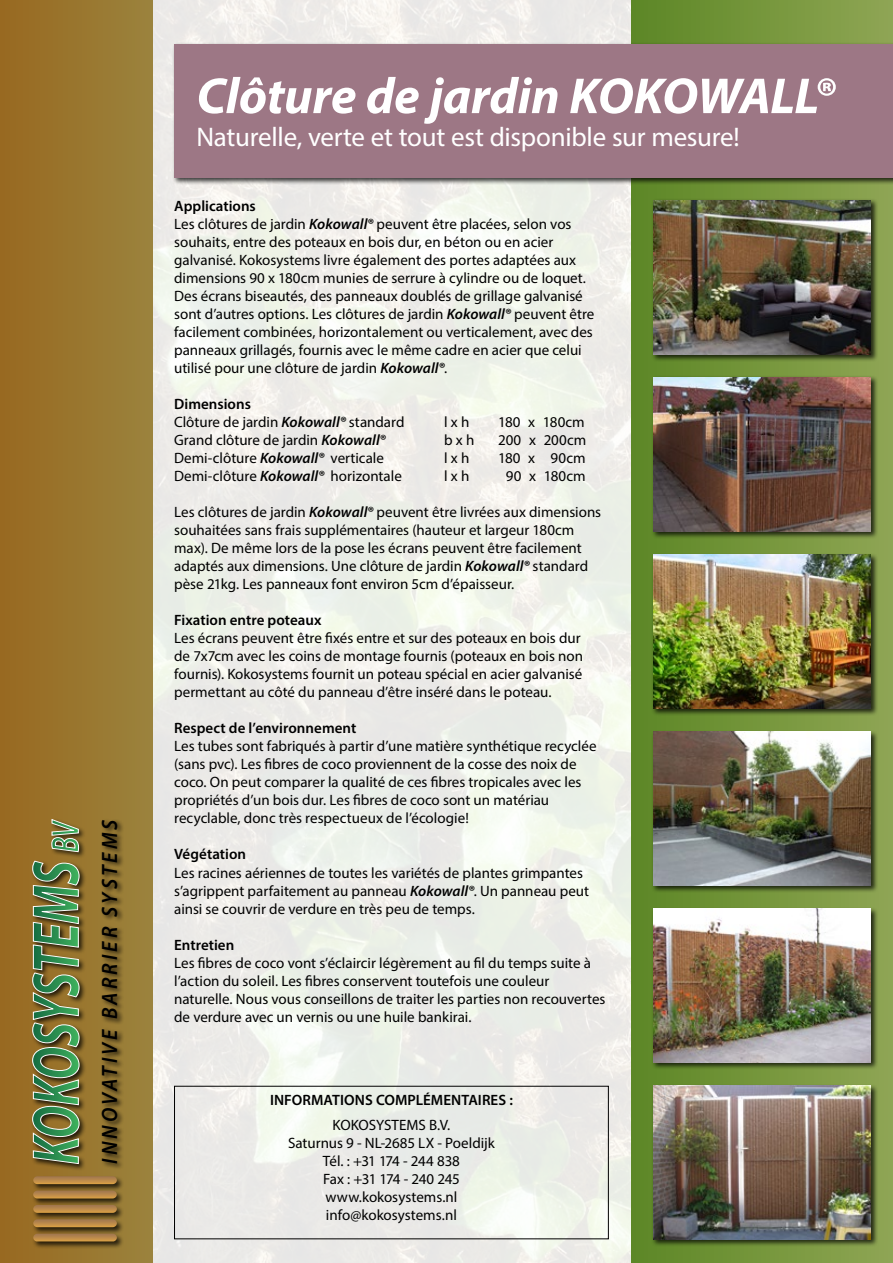
<style>
.page{position:relative;width:893px;height:1263px;background:#fff}
.page>*{position:absolute;margin:0;border:0;box-sizing:border-box;transform-origin:0 0}
.t1{font:italic 700 51px "Myriad Pro";letter-spacing:-.01em;color:#fff}
.t2{font:27px "Myriad Pro";letter-spacing:-.01em;color:#fff}
.t3{font:italic 600 22.2px "Myriad Pro";letter-spacing:.15em;color:#000;scale:.93 1}
.t4{font:15px/18px "Myriad Pro";color:#000}
.t5{font:600 15px "Myriad Pro";letter-spacing:.005em;color:#000}
.s1{font-weight:600}
.s2{font-weight:600;font-style:italic}
</style>
<div class="page">
<img style="left:153px;top:0;width:479px;height:1263px">
<div style="left:0;top:0;width:153px;height:1263px;background:linear-gradient(to right,#986920,#9b833d)"></div>
<div style="left:632px;top:0;width:261px;height:1263px;background:linear-gradient(to right,#5c8725,#8fa654)"></div>
<div style="left:31px;top:818px;width:93px;height:431px;background:#000;opacity:.75"></div>
<svg style="left:32px;top:819px;width:48px;height:345px;background:#6c824d"></svg>
<svg style="left:33px;top:1176px;width:84px;height:8px"></svg>
<svg style="left:33px;top:1234px;width:84px;height:7px"></svg>
<svg style="left:33px;top:1219px;width:84px;height:8px"></svg>
<svg style="left:33px;top:1205px;width:84px;height:8px"></svg>
<svg style="left:33px;top:1191px;width:84px;height:7px"></svg>
<div style="left:172px;top:42px;width:721px;height:143px;background:#000;opacity:.75"></div>
<div style="left:174px;top:44px;width:719px;height:133px;background:#9d7785"></div>
<div style="left:651px;top:198px;width:227px;height:164px;background:#000;opacity:.75"></div>
<img style="left:653px;top:200px;width:218px;height:154px">
<div style="left:651px;top:376px;width:227px;height:163px;background:#000;opacity:.75"></div>
<img style="left:653px;top:377px;width:218px;height:154px">
<div style="left:651px;top:553px;width:227px;height:163px;background:#000;opacity:.75"></div>
<img style="left:653px;top:554px;width:218px;height:154px">
<div style="left:651px;top:730px;width:227px;height:163px;background:#000;opacity:.75"></div>
<img style="left:653px;top:731px;width:218px;height:155px">
<div style="left:651px;top:907px;width:227px;height:162px;background:#000;opacity:.75"></div>
<img style="left:653px;top:909px;width:218px;height:153px">
<div style="left:651px;top:1084px;width:227px;height:163px;background:#000;opacity:.75"></div>
<img style="left:653px;top:1086px;width:218px;height:153px">
<h3 class="t3" style="left:96px;top:1163px;width:371px;rotate:-90deg">INNOVATIVE BARRIER SYSTEMS</h3>
<h1 class="t1" style="left:196px;top:63px;width:639px">Clôture de jardin KOKOWALL®</h1>
<h2 class="t2" style="left:196px;top:120px;width:545px">Naturelle, verte et tout est disponible sur mesure!</h2>
<p class="t4" style="left:174px;top:197px;width:422px"><span class="s1">Applications<br></span>Les clôtures de jardin <span class="s2">Kokowall®</span> peuvent être placées, selon vos souhaits, entre des poteaux en bois dur, en béton ou en acier galvanisé. Kokosystems livre également des portes adaptées aux dimensions 90 x 180cm munies de serrure à cylindre ou de loquet.<br>Des écrans biseautés, des panneaux doublés de grillage galvanisé sont d’autres options. Les clôtures de jardin <span class="s2">Kokowall®</span> peuvent être facilement combinées, horizontalement ou verticalement, avec des panneaux grillagés, fournis avec le même cadre en acier que celui utilisé pour une clôture de jardin <span class="s2">Kokowall®</span>.</p>
<p class="t4" style="left:174px;top:395px;width:232px"><span class="s1">Dimensions<br></span>Clôture de jardin <span class="s2">Kokowall®</span> standard</p>
<p class="t4" style="left:444px;top:413px;width:27px">l x h</p>
<p class="t4" style="left:498px;top:413px;width:88px">180 x 180cm</p>
<p class="t4" style="left:174px;top:431px;width:213px">Grand clôture de jardin <span class="s2">Kokowall®</span></p>
<p class="t4" style="left:444px;top:431px;width:32px">b x h</p>
<p class="t4" style="left:498px;top:431px;width:90px">200 x 200cm</p>
<p class="t4" style="left:174px;top:449px;width:211px">Demi-clôture <span class="s2">Kokowall®</span> verticale</p>
<p class="t4" style="left:444px;top:449px;width:27px">l x h</p>
<p class="t4" style="left:498px;top:449px;width:89px">180 x 90cm</p>
<p class="t4" style="left:174px;top:467px;width:229px">Demi-clôture <span class="s2">Kokowall®</span> horizontale</p>
<p class="t4" style="left:444px;top:467px;width:27px">l x h</p>
<p class="t4" style="left:506px;top:467px;width:81px">90 x 180cm</p>
<p class="t4" style="left:174px;top:503px;width:429px">Les clôtures de jardin <span class="s2">Kokowall®</span> peuvent être livrées aux dimensions souhaitées sans frais supplémentaires (hauteur et largeur 180cm max). De même lors de la pose les écrans peuvent être facilement adaptés aux dimensions. Une clôture de jardin <span class="s2">Kokowall®</span> standard pèse 21kg. Les panneaux font environ 5cm d’épaisseur.</p>
<p class="t5" style="left:174px;top:611px;width:149px">Fixation entre poteaux</p>
<p class="t4" style="left:174px;top:629px;width:410px">Les écrans peuvent être fixés entre et sur des poteaux en bois dur de 7x7cm avec les coins de montage fournis (poteaux en bois non fournis). Kokosystems fournit un poteau spécial en acier galvanisé permettant au côté du panneau d’être inséré dans le poteau.</p>
<p class="t5" style="left:174px;top:719px;width:184px">Respect de l’environnement</p>
<p class="t4" style="left:174px;top:737px;width:424px">Les tubes sont fabriqués à partir d’une matière synthétique recyclée (sans pvc). Les fibres de coco proviennent de la cosse des noix de coco. On peut comparer la qualité de ces fibres tropicales avec les propriétés d’un bois dur. Les fibres de coco sont un matériau recyclable, donc très respectueux de l’écologie!</p>
<p class="t5" style="left:174px;top:845px;width:74px">Végétation</p>
<p class="t4" style="left:174px;top:863px;width:417px">Les racines aériennes de toutes les variétés de plantes grimpantes s’agrippent parfaitement au panneau <span class="s2">Kokowall®</span>. Un panneau peut ainsi se couvrir de verdure en très peu de temps.</p>
<p class="t5" style="left:174px;top:935px;width:62px">Entretien</p>
<p class="t4" style="left:174px;top:953px;width:433px">Les fibres de coco vont s’éclaircir légèrement au fil du temps suite à l’action du soleil. Les fibres conservent toutefois une couleur naturelle. Nous vous conseillons de traiter les parties non recouvertes de verdure avec un vernis ou une huile bankirai.</p>
<p class="t5" style="left:270px;top:1090px;width:244px">INFORMATIONS COMPLÉMENTAIRES :</p>
<p class="t4" style="left:288px;top:1116px;width:208px;text-align:center">KOKOSYSTEMS B.V.<br>Saturnus 9 - NL-2685 LX - Poeldijk<br>Tél. : +31 174 - 244 838<br>Fax : +31 174 - 240 245 www.kokosystems.nl info@kokosystems.nl</p>
</div>
